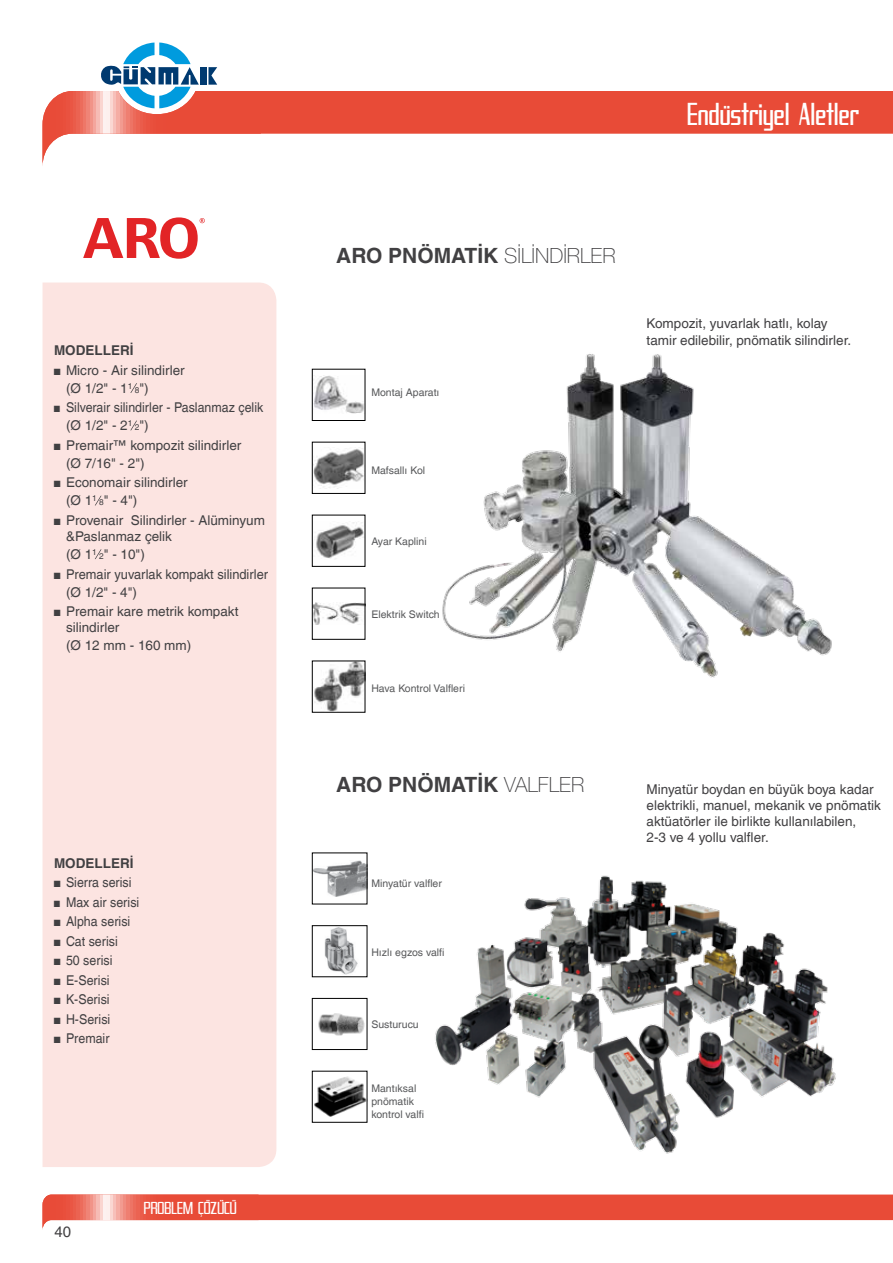
<style>
.page{position:relative;width:893px;height:1263px;background:#fff}
.page>*{position:absolute;margin:0;border:0;box-sizing:border-box;transform-origin:0 0}
.t1{font:33px "SF Proverbial Gothic Condensed";letter-spacing:.01em;color:#fff}
.t2{font:700 21px "Helvetica LT Com";color:#414042}
.t3{font:18px "SF Proverbial Gothic Condensed";letter-spacing:.01em;color:#fff}
.t4{font:15px "Helvetica LT Com";color:#414042}
.t5{font:13.5px/16.2px "Helvetica LT Com";color:#414042}
.t6{font:13.5px/18px "Helvetica LT Com";color:#414042;scale:.92 1}
.t7{font:13.5px/18px "Helvetica LT Com";color:#414042;scale:.95 1}
.t8{font:700 13.5px "Helvetica LT Com";color:#414042}
.t9{font:10.5px/12.6px "Helvetica LT Com";color:#58595b}
.s1{font-family:"Arial Narrow"}
.s2{font-size:8.25px}
.s3{font-family:"Helvetica Neue LT Pro";font-weight:100}
</style>
<div class="page">
<div style="left:261px;top:91px;width:632px;height:43px;background:#e84b37"></div>
<svg style="left:43px;top:43px;width:218px;height:118px"></svg>
<div style="left:43px;top:282px;width:233px;height:885px;background:#fce4e1"></div>
<img style="left:442px;top:354px;width:390px;height:324px">
<img style="left:435px;top:875px;width:401px;height:279px">
<img style="left:316px;top:522px;width:47px;height:37px">
<div style="left:312px;top:515px;width:53px;height:52px;border:1px solid #000"></div>
<img style="left:314px;top:603px;width:49px;height:21px">
<img style="left:314px;top:663px;width:49px;height:47px">
<img style="left:314px;top:448px;width:49px;height:40px">
<div style="left:312px;top:442px;width:53px;height:52px;border:1px solid #000"></div>
<img style="left:314px;top:376px;width:49px;height:38px">
<div style="left:312px;top:369px;width:53px;height:52px;border:1px solid #000"></div>
<img style="left:318px;top:1013px;width:47px;height:23px">
<div style="left:312px;top:998px;width:55px;height:52px;border:1px solid #000"></div>
<img style="left:324px;top:927px;width:34px;height:48px">
<div style="left:312px;top:925px;width:55px;height:52px;border:1px solid #000"></div>
<img style="left:314px;top:1076px;width:51px;height:41px">
<img style="left:314px;top:860px;width:51px;height:37px">
<svg style="left:130px;top:383px;width:7px;height:10px"></svg>
<svg style="left:130px;top:421px;width:7px;height:9px"></svg>
<svg style="left:95px;top:496px;width:7px;height:9px"></svg>
<svg style="left:95px;top:549px;width:7px;height:10px"></svg>
<svg style="left:83px;top:217px;width:122px;height:42px"></svg>
<svg style="left:43px;top:1194px;width:850px;height:33px"></svg>
<p class="t8" style="left:54px;top:342px;width:81px">MODELLERİ</p>
<p class="t5" style="left:66px;top:361px;width:120px;line-height:18px;text-indent:-12px"><span class="s1">■</span> Micro - Air silindirler (Ø 1/2" - 1<sup>1</sup> <span class="s2">8</span>")</p>
<p class="t6" style="left:66px;top:399px;width:216px;text-indent:-12px"><span class="s1">■</span> Silverair silindirler - Paslanmaz çelik (Ø 1/2" - 2<sup>1</sup> <span class="s2">2</span>")</p>
<p class="t5" style="left:66px;top:436px;width:177px;line-height:18px;text-indent:-12px"><span class="s1">■</span> Premair™ kompozit silindirler (Ø 7/16" - 2")</p>
<p class="t5" style="left:66px;top:474px;width:123px;line-height:18px;text-indent:-12px"><span class="s1">■</span> Economair silindirler (Ø 1<sup>1</sup> <span class="s2">8</span>" - 4")</p>
<p class="t5" style="left:66px;top:512px;width:200px;text-indent:-12px"><span class="s1">■</span> Provenair Silindirler - Alüminyum &amp;Paslanmaz çelik</p>
<p class="t5" style="left:66px;top:546px;width:80px">(Ø 1<sup>1</sup> <span class="s2">2</span>" - 10")</p>
<p class="t7" style="left:66px;top:565px;width:214px;text-indent:-12px"><span class="s1">■</span> Premair yuvarlak kompakt silindirler (Ø 1/2" - 4")</p>
<p class="t5" style="left:66px;top:603px;width:174px;text-indent:-12px"><span class="s1">■</span> Premair kare metrik kompakt silindirler</p>
<p class="t5" style="left:66px;top:637px;width:127px">(Ø 12 mm - 160 mm)</p>
<p class="t8" style="left:54px;top:855px;width:81px">MODELLERİ</p>
<p class="t6" style="left:54px;top:874px;width:86px"><span class="s1">■</span> Sierra serisi</p>
<p class="t6" style="left:54px;top:893px;width:94px"><span class="s1">■</span> Max air serisi</p>
<p class="t6" style="left:54px;top:913px;width:85px"><span class="s1">■</span> Alpha serisi</p>
<p class="t6" style="left:54px;top:932px;width:71px"><span class="s1">■</span> Cat serisi</p>
<p class="t6" style="left:54px;top:952px;width:65px"><span class="s1">■</span> 50 serisi</p>
<p class="t6" style="left:54px;top:971px;width:62px"><span class="s1">■</span> E-Serisi</p>
<p class="t6" style="left:54px;top:991px;width:62px"><span class="s1">■</span> K-Serisi</p>
<p class="t6" style="left:54px;top:1010px;width:63px"><span class="s1">■</span> H-Serisi</p>
<p class="t6" style="left:54px;top:1030px;width:62px"><span class="s1">■</span> Premair</p>
<p class="t4" style="left:54px;top:1223px;width:18px">40</p>
<h3 class="t3" style="left:144px;top:1199px;width:94px">PROBLEM ÇÖZÜCÜ</h3>
<h1 class="t1" style="left:687px;top:96px;width:173px">Endüstriyel Aletler</h1>
<h2 class="t2" style="left:336px;top:243px;width:281px">ARO PNÖMATİK <span class="s3">SİLİNDİRLER</span></h2>
<p class="t9" style="left:371px;top:386px;width:70px">Montaj Aparatı</p>
<p class="t9" style="left:371px;top:464px;width:55px">Mafsallı Kol</p>
<p class="t9" style="left:371px;top:535px;width:57px">Ayar Kaplini</p>
<p class="t9" style="left:371px;top:608px;width:70px">Elektrik Switch</p>
<p class="t9" style="left:371px;top:682px;width:95px">Hava Kontrol Valfleri</p>
<p class="t5" style="left:647px;top:316px;width:206px">Kompozit, yuvarlak hatlı, kolay tamir edilebilir, pnömatik silindirler.</p>
<h2 class="t2" style="left:336px;top:772px;width:250px">ARO PNÖMATİK <span class="s3">VALFLER</span></h2>
<p class="t9" style="left:371px;top:877px;width:72px">Minyatür valfler</p>
<p class="t9" style="left:371px;top:946px;width:75px">Hızlı egzos valfi</p>
<p class="t9" style="left:371px;top:1018px;width:49px">Susturucu</p>
<p class="t9" style="left:371px;top:1082px;width:54px">Mantıksal pnömatik kontrol valfi</p>
<p class="t5" style="left:647px;top:781px;width:236px">Minyatür boydan en büyük boya kadar elektrikli, manuel, mekanik ve pnömatik aktüatörler ile birlikte kullanılabilen,<br>2-3 ve 4 yollu valfler.</p>
</div>
